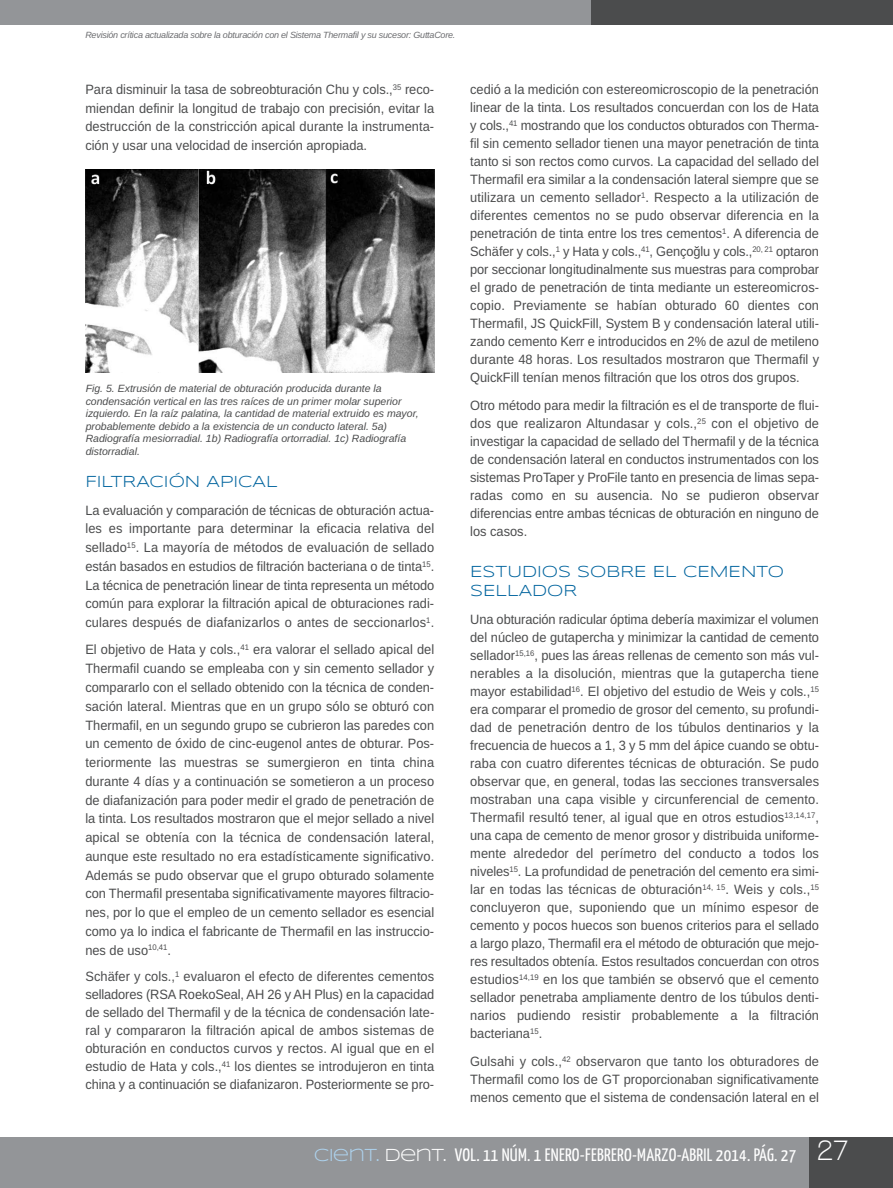
<style>
.page{position:relative;width:893px;height:1188px;background:#fff}
.page>*{position:absolute;margin:0;border:0;box-sizing:border-box;transform-origin:0 0}
.t1{font:700 30px "Walkway";color:#fff;scale:.9 1}
.t2{font:18px "Yanone Kaffeesatz";letter-spacing:.015em;color:#fff}
.t3{font:16.5px/18.6px "Syncopate";color:#00649e}
.t4{font:13.5px/18px "Arimo";color:#4b4c4d;text-align:justify;scale:.95 1}
.t5{font:italic 10.5px/12.6px "Arimo";color:#4b4c4d}
.t6{font:italic 9px "Arimo";letter-spacing:-.025em;color:#6c6d70}
.s1{font-family:"Syncopate";color:#add2ed}
.s2{font-family:"Syncopate"}
</style>
<div class="page">
<div style="left:0;top:1137px;width:892px;height:51px;background:#939598"></div>
<div style="left:0;top:0;width:599px;height:24px;background:#939598"></div>
<div style="left:591px;top:0;width:301px;height:24px;background:#4b4c4d"></div>
<div style="left:808px;top:1137px;width:84px;height:51px;background:#4b4c4d"></div>
<img style="left:85px;top:170px;width:349px;height:203px">
<p class="t6" style="left:85px;top:29px;width:371px">revisión crítica actualizada sobre la obturación con el sistema thermafil y su sucesor: guttacore.</p>
<p class="t4" style="left:85px;top:80px;width:369px;line-height:18.6px">Para disminuir la tasa de sobreobturación Chu y cols.,<sup>35</sup> reco&shy;miendan definir la longitud de trabajo con precisión, evitar la destrucción de la constricción apical durante la instrumenta&shy;ción y usar una velocidad de inserción apropiada.</p>
<p class="t4" style="left:470px;top:80px;width:369px">cedió a la medición con estereomicroscopio de la penetración linear de la tinta. Los resultados concuerdan con los de hata y cols.,<sup>41</sup> mostrando que los conductos obturados con Therma&shy;fil sin cemento sellador tienen una mayor penetración de tinta tanto si son rectos como curvos. La capacidad del sellado del Thermafil era similar a la condensación lateral siempre que se utilizara un cemento sellador<sup>1</sup>. Respecto a la utilización de diferentes cementos no se pudo observar diferencia en la penetración de tinta entre los tres cementos<sup>1</sup>. A diferencia de Schäfer y cols.,<sup>1</sup> y hata y cols.,<sup>41</sup>, Gençoğlu y cols.,<sup>20,</sup> <sup>21</sup> optaron por seccionar longitudinalmente sus muestras para comprobar el grado de penetración de tinta mediante un estereomicros&shy;copio. Previamente se habían obturado 60 dientes con Thermafil, JS QuickFill, System B y condensación lateral utili&shy;zando cemento Kerr e introducidos en 2% de azul de metileno durante 48 horas. Los resultados mostraron que Thermafil y QuickFill tenían menos filtración que los otros dos grupos.</p>
<p class="t4" style="left:470px;top:396px;width:369px">Otro método para medir la filtración es el de transporte de flui&shy;dos que realizaron Altundasar y cols.,<sup>25</sup> con el objetivo de investigar la capacidad de sellado del Thermafil y de la técnica de condensación lateral en conductos instrumentados con los sistemas ProTaper y ProFile tanto en presencia de limas sepa&shy;radas como en su ausencia. No se pudieron observar diferencias entre ambas técnicas de obturación en ninguno de los casos.</p>
<p class="t3" style="left:470px;top:562px;width:315px">ESTUDIOS SOBRE EL CEMENTO<br>SELLADOR</p>
<p class="t4" style="left:470px;top:610px;width:369px">una obturación radicular óptima debería maximizar el volumen del núcleo de gutapercha y minimizar la cantidad de cemento sellador<sup>15,16</sup>, pues las áreas rellenas de cemento son más vul&shy;nerables a la disolución, mientras que la gutapercha tiene mayor estabilidad<sup>16</sup>. El objetivo del estudio de Weis y cols.,<sup>15 </sup>era comparar el promedio de grosor del cemento, su profundi&shy;dad de penetración dentro de los túbulos dentinarios y la frecuencia de huecos a 1, 3 y 5 mm del ápice cuando se obtu&shy;raba con cuatro diferentes técnicas de obturación. Se pudo observar que, en general, todas las secciones transversales mostraban una capa visible y circunferencial de cemento.<br>Thermafil resultó tener, al igual que en otros estudios<sup>13,14,17</sup>, una capa de cemento de menor grosor y distribuida uniforme&shy;mente alrededor del perímetro del conducto a todos los niveles<sup>15</sup>. La profundidad de penetración del cemento era simi&shy;lar en todas las técnicas de obturación<sup>14,</sup> <sup>15</sup>. Weis y cols.,<sup>15 </sup>concluyeron que, suponiendo que un mínimo espesor de cemento y pocos huecos son buenos criterios para el sellado a largo plazo, Thermafil era el método de obturación que mejo&shy;res resultados obtenía. Estos resultados concuerdan con otros estudios<sup>14,19</sup> en los que también se observó que el cemento sellador penetraba ampliamente dentro de los túbulos denti&shy;narios pudiendo resistir probablemente a la filtración bacteriana<sup>15</sup>.</p>
<p class="t4" style="left:470px;top:1052px;width:369px">Gulsahi y cols.,<sup>42</sup> observaron que tanto los obturadores de Thermafil como los de GT proporcionaban significativamente menos cemento que el sistema de condensación lateral en el</p>
<p class="t1" style="left:817px;top:1134px;width:37px">27</p>
<p class="t5" style="left:86px;top:382px;width:334px">Fig. 5. extrusión de material de obturación producida durante la condensación vertical en las tres raíces de un primer molar superior izquierdo. en la raíz palatina, la cantidad de material extruido es mayor, probablemente debido a la existencia de un conducto lateral. 5a) radiografía mesiorradial. 1b) radiografía ortorradial. 1c) radiografía distorradial.</p>
<p class="t3" style="left:85px;top:472px;width:194px">FILTRACIÓN APICAL</p>
<p class="t4" style="left:85px;top:501px;width:369px;line-height:18.8px">La evaluación y comparación de técnicas de obturación actua&shy;les es importante para determinar la eficacia relativa del sellado<sup>15</sup>. La mayoría de métodos de evaluación de sellado están basados en estudios de filtración bacteriana o de tinta<sup>15</sup>.<br>La técnica de penetración linear de tinta representa un método común para explorar la filtración apical de obturaciones radi&shy;culares después de diafanizarlos o antes de seccionarlos<sup>1</sup>.</p>
<p class="t4" style="left:85px;top:640px;width:369px;line-height:18.8px">El objetivo de hata y cols.,<sup>41</sup> era valorar el sellado apical del Thermafil cuando se empleaba con y sin cemento sellador y compararlo con el sellado obtenido con la técnica de conden&shy;sación lateral. Mientras que en un grupo sólo se obturó con Thermafil, en un segundo grupo se cubrieron las paredes con un cemento de óxido de cinc-eugenol antes de obturar. Pos&shy;teriormente las muestras se sumergieron en tinta china durante 4 días y a continuación se sometieron a un proceso de diafanización para poder medir el grado de penetración de la tinta. Los resultados mostraron que el mejor sellado a nivel apical se obtenía con la técnica de condensación lateral, aunque este resultado no era estadísticamente significativo.<br>Además se pudo observar que el grupo obturado solamente con Thermafil presentaba significativamente mayores filtracio&shy;nes, por lo que el empleo de un cemento sellador es esencial como ya lo indica el fabricante de Thermafil en las instruccio&shy;nes de uso<sup>10,41</sup>.</p>
<p class="t4" style="left:85px;top:967px;width:369px">Schäfer y cols.,<sup>1</sup> evaluaron el efecto de diferentes cementos selladores (RSA RoekoSeal, Ah 26 y Ah Plus) en la capacidad de sellado del Thermafil y de la técnica de condensación late&shy;ral y compararon la filtración apical de ambos sistemas de obturación en conductos curvos y rectos. Al igual que en el estudio de hata y cols.,<sup>41</sup> los dientes se introdujeron en tinta china y a continuación se diafanizaron. Posteriormente se pro-</p>
<p class="t2" style="left:314px;top:1143px;width:483px"><span class="s1">CIENT.</span> <span class="s2">DENT.</span> VOL. 11 NÚM. 1 ENERO-FEBRERO-MARZO-ABRIL 2014. PÁG. 27</p>
</div>
